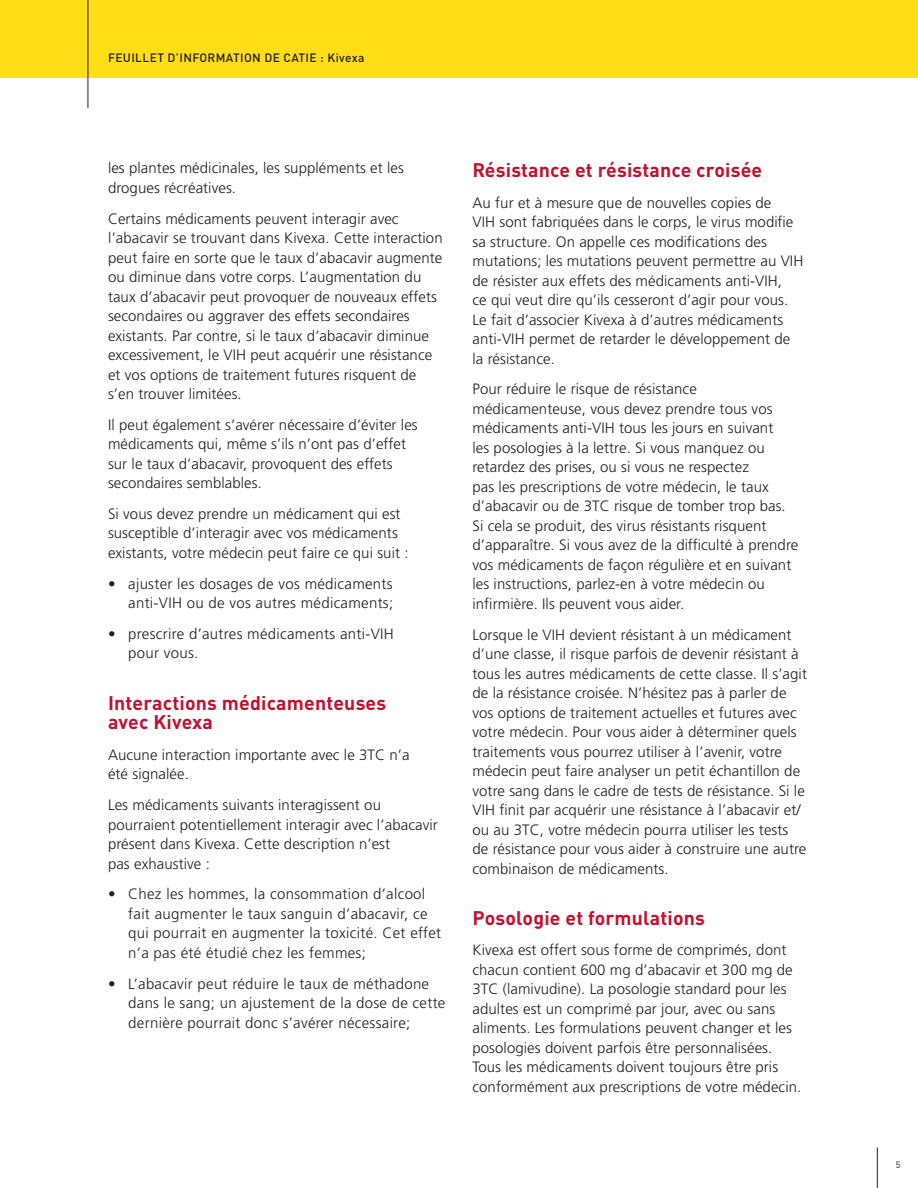
<style>
.page{position:relative;width:918px;height:1188px;background:#fff}
.page>*{position:absolute;margin:0;border:0;box-sizing:border-box;transform-origin:0 0}
.t1{font:700 19.5px/19.5px "DINOT";letter-spacing:.01em;color:#c3102f}
.t2{font:300 15px/19.5px "Frutiger LT Pro";letter-spacing:.005em;color:#231f20}
.t3{font:500 12px "DINOT";letter-spacing:.03em;color:#231f20}
.t4{font:9px "DINOT";color:#231f20}
</style>
<div class="page">
<hr style="left:877px;top:1148px;width:1px;height:40px;background:#231f20">
<div style="left:0;top:0;width:918px;height:78px;background:#ffdd17"></div>
<hr style="left:88px;top:0;width:1px;height:108px;background:#231f20">
<p class="t3" style="left:108px;top:48px;width:258px">FEUILLET D’INFORMATION DE CATIE : Kivexa</p>
<p class="t2" style="left:108px;top:158px;width:297px">les plantes médicinales, les suppléments et les drogues récréatives.</p>
<p class="t2" style="left:108px;top:209px;width:336px">Certains médicaments peuvent interagir avec l’abacavir se trouvant dans Kivexa. Cette interaction peut faire en sorte que le taux d’abacavir augmente ou diminue dans votre corps. L’augmentation du taux d’abacavir peut provoquer de nouveaux effets secondaires ou aggraver des effets secondaires existants. Par contre, si le taux d’abacavir diminue excessivement, le VIH peut acquérir une résistance et vos options de traitement futures risquent de s’en trouver limitées.</p>
<p class="t2" style="left:108px;top:415px;width:311px">Il peut également s’avérer nécessaire d’éviter les médicaments qui, même s’ils n’ont pas d’effet sur le taux d’abacavir, provoquent des effets secondaires semblables.</p>
<p class="t2" style="left:108px;top:504px;width:302px">Si vous devez prendre un médicament qui est susceptible d’interagir avec vos médicaments existants, votre médecin peut faire ce qui suit :</p>
<p class="t2" style="left:108px;top:574px;width:287px;text-align:right">• ajuster les dosages de vos médicaments anti-VIH ou de vos autres médicaments;</p>
<p class="t2" style="left:128px;top:624px;width:267px;text-indent:-20px">• prescrire d’autres médicaments anti-VIH pour vous.</p>
<h1 class="t1" style="left:108px;top:691px;width:280px">Interactions médicamenteuses avec Kivexa</h1>
<p class="t2" style="left:108px;top:745px;width:303px">Aucune interaction importante avec le 3TC n’a été signalée.</p>
<p class="t2" style="left:108px;top:795px;width:331px">Les médicaments suivants interagissent ou pourraient potentiellement interagir avec l’abacavir présent dans Kivexa. Cette description n’est<br>pas exhaustive :</p>
<p class="t2" style="left:128px;top:884px;width:315px;text-indent:-20px">• Chez les hommes, la consommation d’alcool fait augmenter le taux sanguin d’abacavir, ce qui pourrait en augmenter la toxicité. Cet effet n’a pas été étudié chez les femmes;</p>
<p class="t2" style="left:128px;top:974px;width:319px;text-indent:-20px">• L’abacavir peut réduire le taux de méthadone dans le sang; un ajustement de la dose de cette dernière pourrait donc s’avérer nécessaire;</p>
<h1 class="t1" style="left:472px;top:158px;width:291px">Résistance et résistance croisée</h1>
<p class="t2" style="left:472px;top:193px;width:332px">Au fur et à mesure que de nouvelles copies de<br>VIH sont fabriquées dans le corps, le virus modifie sa structure. On appelle ces modifications des mutations; les mutations peuvent permettre au VIH de résister aux effets des médicaments anti-VIH,<br>ce qui veut dire qu’ils cesseront d’agir pour vous.<br>Le fait d’associer Kivexa à d’autres médicaments anti-VIH permet de retarder le développement de la résistance.</p>
<p class="t2" style="left:472px;top:380px;width:327px">Pour réduire le risque de résistance médicamenteuse, vous devez prendre tous vos médicaments anti-VIH tous les jours en suivant<br>les posologies à la lettre. Si vous manquez ou retardez des prises, ou si vous ne respectez<br>pas les prescriptions de votre médecin, le taux d’abacavir ou de 3TC risque de tomber trop bas.<br>Si cela se produit, des virus résistants risquent d’apparaître. Si vous avez de la difficulté à prendre vos médicaments de façon régulière et en suivant les instructions, parlez-en à votre médecin ou infirmière. Ils peuvent vous aider.</p>
<p class="t2" style="left:472px;top:625px;width:336px">Lorsque le VIH devient résistant à un médicament d’une classe, il risque parfois de devenir résistant à tous les autres médicaments de cette classe. Il s’agit de la résistance croisée. N’hésitez pas à parler de vos options de traitement actuelles et futures avec votre médecin. Pour vous aider à déterminer quels traitements vous pourrez utiliser à l’avenir, votre médecin peut faire analyser un petit échantillon de votre sang dans le cadre de tests de résistance. Si le VIH finit par acquérir une résistance à l’abacavir et/ ou au 3TC, votre médecin pourra utiliser les tests de résistance pour vous aider à construire une autre combinaison de médicaments.</p>
<h1 class="t1" style="left:472px;top:906px;width:234px">Posologie et formulations</h1>
<p class="t2" style="left:472px;top:941px;width:330px">Kivexa est offert sous forme de comprimés, dont chacun contient 600 mg d’abacavir et 300 mg de 3TC (lamivudine). La posologie standard pour les adultes est un comprimé par jour, avec ou sans aliments. Les formulations peuvent changer et les posologies doivent parfois être personnalisées.<br>Tous les médicaments doivent toujours être pris conformément aux prescriptions de votre médecin.</p>
<p class="t4" style="left:896px;top:1158px;width:6px">5</p>
</div>
